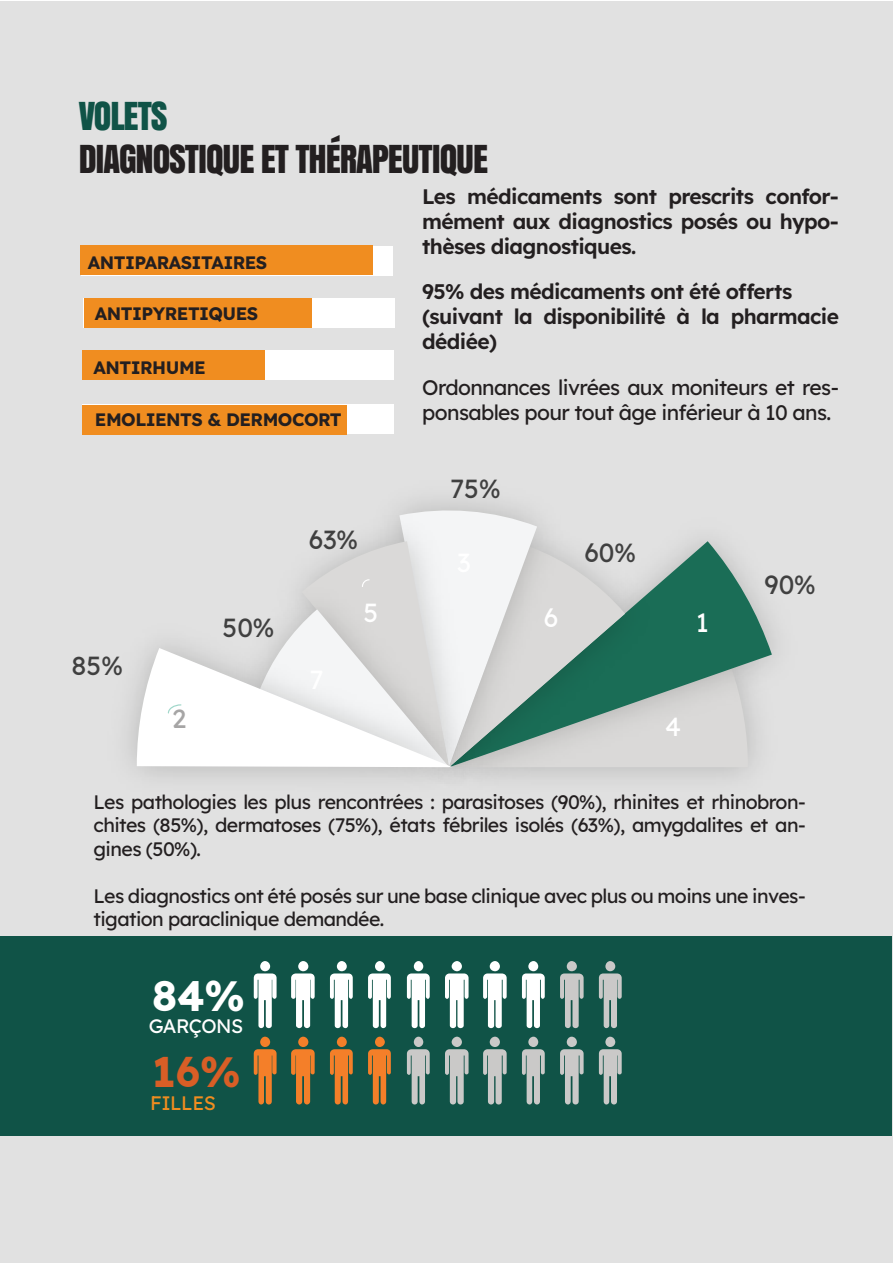
<style>
.page{position:relative;width:893px;height:1263px;background:#fff}
.page>*{position:absolute;margin:0;border:0;box-sizing:border-box;transform-origin:0 0}
.t1{font:700 42.45px "Lexend";color:#fff}
.t2{font:700 42.45px "Lexend";color:#d85e26}
.t3{font:36px "Anton";letter-spacing:-.03em;color:#231f20}
.t4{font:36px "Anton";letter-spacing:-.03em;color:#105347}
.t5{font:26.25px "Lexend";letter-spacing:-.005em;color:#404040}
.t6{font:26.25px "Lexend";color:#fff}
.t7{font:26.25px "Lexend";color:#a6a5a5}
.t8{font:600 21px/25.2px "Lexend";letter-spacing:-.03em;color:#231f20;text-align:justify}
.t9{font:21px/25.2px "Lexend";letter-spacing:-.03em;color:#231f20}
.t10{font:19.5px/23.4px "Lexend";letter-spacing:-.03em;color:#231f20;text-align:justify}
.t11{font:19.5px "Lexend";letter-spacing:-.03em;color:#fff}
.t12{font:19.5px "Lexend";letter-spacing:-.03em;color:#f08d20}
.t13{font:700 18px "Lexend";letter-spacing:-.03em;color:#231f20}
</style>
<div class="page">
<div style="left:0;top:1px;width:892px;height:1261px;background:#e1e1e1"></div>
<div style="left:83px;top:298px;width:312px;height:30px;background:#fff"></div>
<div style="left:84px;top:298px;width:227px;height:29px;background:#f08d20"></div>
<div style="left:82px;top:350px;width:312px;height:30px;background:#fff"></div>
<div style="left:82px;top:350px;width:183px;height:30px;background:#f08d20"></div>
<div style="left:82px;top:404px;width:312px;height:30px;background:#fff"></div>
<div style="left:82px;top:405px;width:265px;height:30px;background:#f08d20"></div>
<div style="left:1px;top:936px;width:891px;height:200px;background:#105347"></div>
<svg style="left:254px;top:961px;width:23px;height:67px"></svg>
<svg style="left:291px;top:961px;width:24px;height:67px"></svg>
<svg style="left:330px;top:961px;width:23px;height:67px"></svg>
<svg style="left:368px;top:961px;width:23px;height:67px"></svg>
<svg style="left:407px;top:961px;width:23px;height:67px"></svg>
<svg style="left:445px;top:961px;width:24px;height:67px"></svg>
<svg style="left:483px;top:961px;width:24px;height:67px"></svg>
<svg style="left:522px;top:961px;width:23px;height:67px"></svg>
<svg style="left:560px;top:961px;width:24px;height:67px"></svg>
<svg style="left:599px;top:961px;width:22px;height:67px"></svg>
<svg style="left:254px;top:1037px;width:23px;height:67px"></svg>
<svg style="left:291px;top:1037px;width:24px;height:67px"></svg>
<svg style="left:330px;top:1037px;width:23px;height:67px"></svg>
<svg style="left:368px;top:1037px;width:23px;height:67px"></svg>
<svg style="left:407px;top:1037px;width:23px;height:67px"></svg>
<svg style="left:445px;top:1037px;width:24px;height:67px"></svg>
<svg style="left:483px;top:1037px;width:24px;height:67px"></svg>
<svg style="left:522px;top:1037px;width:23px;height:67px"></svg>
<svg style="left:560px;top:1037px;width:24px;height:67px"></svg>
<svg style="left:599px;top:1037px;width:22px;height:67px"></svg>
<svg style="left:748px;top:566px;width:24px;height:201px"></svg>
<svg style="left:137px;top:506px;width:611px;height:261px"></svg>
<div style="left:81px;top:247px;width:312px;height:29px;background:#fff"></div>
<div style="left:81px;top:245px;width:292px;height:30px;background:#f08d20"></div>
<h2 class="t4" style="left:79px;top:88px;width:90px">VOLETS</h2>
<h2 class="t3" style="left:79px;top:131px;width:411px">DIAGNOSTIQUE ET THÉRAPEUTIQUE</h2>
<p class="t8" style="left:422px;top:182px;width:418px">Les médicaments sont prescrits confor&shy;mément aux diagnostics posés ou hypo&shy;thèses diagnostiques.</p>
<p class="t8" style="left:422px;top:277px;width:418px;text-align:left">95% des médicaments ont été offerts (suivant la disponibilité à la pharmacie dédiée)</p>
<p class="t9" style="left:422px;top:374px;width:418px">Ordonnances livrées aux moniteurs et res&shy;ponsables pour tout âge inférieur à 10 ans.</p>
<p class="t13" style="left:88px;top:248px;width:181px">ANTIPARASITAIRES</p>
<p class="t13" style="left:95px;top:299px;width:165px">ANTIPYRETIQUES</p>
<p class="t13" style="left:94px;top:353px;width:114px">ANTIRHUME</p>
<p class="t13" style="left:95px;top:405px;width:248px">EMOLIENTS &amp; DERMOCORT</p>
<h3 class="t5" style="left:72px;top:647px;width:53px">85%</h3>
<h3 class="t5" style="left:223px;top:609px;width:54px">50%</h3>
<h3 class="t5" style="left:309px;top:520px;width:51px">63%</h3>
<h3 class="t5" style="left:450px;top:470px;width:52px">75%</h3>
<h3 class="t6" style="left:363px;top:594px;width:16px">5</h3>
<h3 class="t6" style="left:544px;top:598px;width:16px">6</h3>
<h3 class="t5" style="left:585px;top:533px;width:53px">60%</h3>
<h3 class="t6" style="left:696px;top:603px;width:14px">1</h3>
<h3 class="t7" style="left:172px;top:700px;width:16px">2</h3>
<h3 class="t6" style="left:665px;top:708px;width:18px">4</h3>
<h3 class="t5" style="left:764px;top:566px;width:53px">90%</h3>
<p class="t10" style="left:94px;top:789px;width:714px">Les pathologies les plus rencontrées : parasitoses (90%), rhinites et rhinobron&shy;chites (85%), dermatoses (75%), états fébriles isolés (63%), amygdalites et an&shy;gines (50%).</p>
<p class="t10" style="left:94px;top:883px;width:714px">Les diagnostics ont été posés sur une base clinique avec plus ou moins une inves&shy;tigation paraclinique demandée.</p>
<h1 class="t1" style="left:152px;top:962px;width:95px">84%</h1>
<p class="t11" style="left:149px;top:1012px;width:96px">GARÇONS</p>
<h1 class="t2" style="left:152px;top:1038px;width:90px">16%</h1>
<p class="t12" style="left:150px;top:1088px;width:67px">FILLES</p>
</div>
